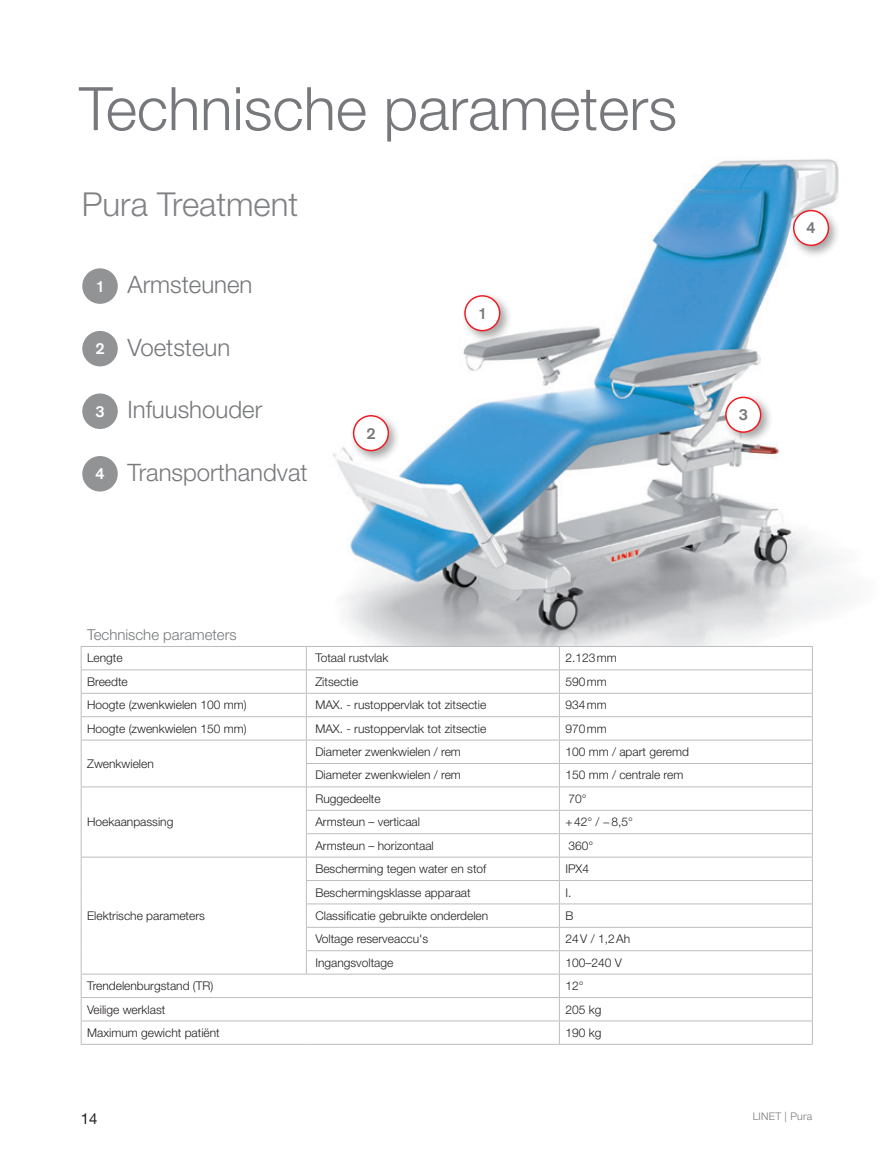
<style>
.page{position:relative;width:893px;height:1149px;background:#fff}
.page>*{position:absolute;margin:0;border:0;box-sizing:border-box;transform-origin:0 0}
._01_text_zakladni{font:300 60px "Helvetica Neue LT Pro";color:#76787b}
.t1{font:300 33px "Helvetica Neue LT Pro";color:#808285}
._001_bullet{font:300 24px "Helvetica Neue LT Pro";color:#76787b}
._001_bullet-2{font:500 16.5px "Accius TOT";color:#fff}
._001_bullet-3{font:500 16.5px "Accius TOT";color:#76787b}
._001_bullet-4{font:300 15px "Helvetica Neue LT Pro";color:#76787b}
.t2{font:15px "Helvetica Neue LT Pro";color:#231f20}
._02_parametry_samost{font:300 12px "Helvetica Neue LT Pro";color:#231f20}
.t3{font:300 10.5px "Helvetica Neue LT Pro";letter-spacing:.025em;color:#76787b}
</style>
<div class="page">
<img style="left:332px;top:159px;width:514px;height:487px">
<svg style="left:82px;top:670px;width:730px;height:352px"></svg>
<hr style="left:81px;top:646px;width:225px;height:1px;background:#bcbdc0">
<hr style="left:306px;top:646px;width:253px;height:1px;background:#bcbdc0">
<hr style="left:559px;top:646px;width:254px;height:1px;background:#bcbdc0">
<hr style="left:81px;top:669px;width:225px;height:1px;background:#bcbdc0">
<hr style="left:306px;top:669px;width:253px;height:1px;background:#bcbdc0">
<hr style="left:559px;top:669px;width:254px;height:1px;background:#bcbdc0">
<hr style="left:81px;top:692px;width:225px;height:1px;background:#bcbdc0">
<hr style="left:306px;top:692px;width:253px;height:1px;background:#bcbdc0">
<hr style="left:559px;top:692px;width:254px;height:1px;background:#bcbdc0">
<svg style="left:81px;top:647px;width:1px;height:396px"></svg>
<hr style="left:81px;top:716px;width:225px;height:1px;background:#bcbdc0">
<svg style="left:306px;top:646px;width:1px;height:327px"></svg>
<hr style="left:306px;top:716px;width:253px;height:1px;background:#bcbdc0">
<hr style="left:559px;top:716px;width:254px;height:1px;background:#bcbdc0">
<svg style="left:559px;top:646px;width:1px;height:397px"></svg>
<svg style="left:812px;top:646px;width:1px;height:397px"></svg>
<hr style="left:81px;top:739px;width:225px;height:1px;background:#bcbdc0">
<hr style="left:306px;top:739px;width:253px;height:1px;background:#bcbdc0">
<hr style="left:306px;top:762px;width:253px;height:1px;background:#bcbdc0">
<hr style="left:559px;top:739px;width:254px;height:1px;background:#bcbdc0">
<hr style="left:559px;top:762px;width:254px;height:1px;background:#bcbdc0">
<hr style="left:81px;top:786px;width:225px;height:1px;background:#bcbdc0">
<hr style="left:81px;top:856px;width:225px;height:1px;background:#bcbdc0">
<hr style="left:81px;top:973px;width:225px;height:1px;background:#bcbdc0">
<hr style="left:306px;top:973px;width:253px;height:1px;background:#bcbdc0">
<hr style="left:81px;top:996px;width:225px;height:1px;background:#bcbdc0">
<hr style="left:306px;top:996px;width:253px;height:1px;background:#bcbdc0">
<hr style="left:81px;top:1020px;width:225px;height:1px;background:#bcbdc0">
<hr style="left:306px;top:1020px;width:253px;height:1px;background:#bcbdc0">
<hr style="left:81px;top:1043px;width:225px;height:1px;background:#bcbdc0">
<hr style="left:306px;top:1043px;width:253px;height:1px;background:#bcbdc0">
<hr style="left:306px;top:786px;width:253px;height:1px;background:#bcbdc0">
<hr style="left:306px;top:809px;width:253px;height:1px;background:#bcbdc0">
<hr style="left:306px;top:833px;width:253px;height:1px;background:#bcbdc0">
<hr style="left:306px;top:856px;width:253px;height:1px;background:#bcbdc0">
<hr style="left:306px;top:879px;width:253px;height:1px;background:#bcbdc0">
<hr style="left:306px;top:903px;width:253px;height:1px;background:#bcbdc0">
<hr style="left:306px;top:926px;width:253px;height:1px;background:#bcbdc0">
<hr style="left:306px;top:950px;width:253px;height:1px;background:#bcbdc0">
<hr style="left:559px;top:786px;width:254px;height:1px;background:#bcbdc0">
<hr style="left:559px;top:809px;width:254px;height:1px;background:#bcbdc0">
<hr style="left:559px;top:833px;width:254px;height:1px;background:#bcbdc0">
<hr style="left:559px;top:856px;width:254px;height:1px;background:#bcbdc0">
<hr style="left:559px;top:879px;width:254px;height:1px;background:#bcbdc0">
<hr style="left:559px;top:903px;width:254px;height:1px;background:#bcbdc0">
<hr style="left:559px;top:926px;width:254px;height:1px;background:#bcbdc0">
<hr style="left:559px;top:950px;width:254px;height:1px;background:#bcbdc0">
<hr style="left:559px;top:973px;width:254px;height:1px;background:#bcbdc0">
<hr style="left:559px;top:996px;width:254px;height:1px;background:#bcbdc0">
<hr style="left:559px;top:1020px;width:254px;height:1px;background:#bcbdc0">
<hr style="left:559px;top:1043px;width:254px;height:1px;background:#bcbdc0">
<div style="left:82px;top:268px;width:36px;height:36px;background:#919395;border-radius:50%"></div>
<div style="left:82px;top:331px;width:36px;height:35px;background:#919395;border-radius:50%"></div>
<div style="left:82px;top:393px;width:36px;height:36px;background:#919395;border-radius:50%"></div>
<div style="left:82px;top:456px;width:36px;height:35px;background:#919395;border-radius:50%"></div>
<div style="left:349px;top:411px;width:52px;height:52px;background:#231f20;opacity:.4"></div>
<div style="left:354px;top:415px;width:34px;height:35px;background:#fff;border-radius:50%"></div>
<div style="left:353px;top:415px;width:36px;height:36px;border:2px solid #ee1d23;border-radius:50%"></div>
<div style="left:721px;top:393px;width:52px;height:52px;background:#231f20;opacity:.4"></div>
<div style="left:726px;top:397px;width:35px;height:35px;background:#fff;border-radius:50%"></div>
<div style="left:725px;top:396px;width:36px;height:37px;border:2px solid #ee1d23;border-radius:50%"></div>
<div style="left:789px;top:206px;width:52px;height:52px;background:#231f20;opacity:.4"></div>
<div style="left:794px;top:210px;width:34px;height:35px;background:#fff;border-radius:50%"></div>
<div style="left:793px;top:210px;width:36px;height:36px;border:2px solid #ee1d23;border-radius:50%"></div>
<div style="left:460px;top:291px;width:52px;height:52px;background:#231f20;opacity:.4"></div>
<div style="left:465px;top:296px;width:35px;height:34px;background:#fff;border-radius:50%"></div>
<div style="left:464px;top:295px;width:36px;height:36px;border:2px solid #ee1d23;border-radius:50%"></div>
<p class="_01_text_zakladni" style="left:79px;top:72px;width:599px">Technische parameters</p>
<p class="t1" style="left:82px;top:184px;width:218px">Pura Treatment</p>
<p class="_001_bullet-2" style="left:95px;top:277px;width:11px">1</p>
<p class="_001_bullet" style="left:128px;top:270px;width:126px">Armsteunen</p>
<p class="_001_bullet-2" style="left:95px;top:339px;width:11px">2</p>
<p class="_001_bullet" style="left:128px;top:332px;width:104px">Voetsteun</p>
<p class="_001_bullet-2" style="left:95px;top:402px;width:11px">3</p>
<p class="_001_bullet" style="left:128px;top:395px;width:136px">Infuushouder</p>
<p class="_001_bullet-2" style="left:95px;top:464px;width:11px">4</p>
<p class="_001_bullet" style="left:128px;top:457px;width:182px">Transporthandvat</p>
<p class="_001_bullet-3" style="left:366px;top:424px;width:11px">2</p>
<p class="_001_bullet-3" style="left:477px;top:304px;width:11px">1</p>
<p class="_001_bullet-3" style="left:738px;top:405px;width:11px">3</p>
<p class="_001_bullet-4" style="left:87px;top:625px;width:151px">Technische parameters</p>
<p class="_02_parametry_samost" style="left:87px;top:650px;width:37px">Lengte</p>
<p class="_02_parametry_samost" style="left:315px;top:650px;width:75px">Totaal rustvlak</p>
<p class="_02_parametry_samost" style="left:565px;top:650px;width:53px">2.123mm</p>
<p class="_02_parametry_samost" style="left:87px;top:674px;width:42px">Breedte</p>
<p class="_02_parametry_samost" style="left:315px;top:674px;width:44px">Zitsectie</p>
<p class="_02_parametry_samost" style="left:565px;top:674px;width:43px">590mm</p>
<p class="_02_parametry_samost" style="left:87px;top:697px;width:161px">Hoogte (zwenkwielen 100 mm)</p>
<p class="_02_parametry_samost" style="left:315px;top:697px;width:172px">MAX. - rustoppervlak tot zitsectie</p>
<p class="_02_parametry_samost" style="left:565px;top:697px;width:43px">934mm</p>
<p class="_02_parametry_samost" style="left:87px;top:720px;width:161px">Hoogte (zwenkwielen 150 mm)</p>
<p class="_02_parametry_samost" style="left:315px;top:720px;width:172px">MAX. - rustoppervlak tot zitsectie</p>
<p class="_02_parametry_samost" style="left:565px;top:720px;width:43px">970mm</p>
<p class="_02_parametry_samost" style="left:87px;top:756px;width:68px">Zwenkwielen</p>
<p class="_02_parametry_samost" style="left:315px;top:744px;width:147px">Diameter zwenkwielen / rem</p>
<p class="_02_parametry_samost" style="left:565px;top:744px;width:125px">100 mm / apart geremd</p>
<p class="_02_parametry_samost" style="left:315px;top:767px;width:147px">Diameter zwenkwielen / rem</p>
<p class="_02_parametry_samost" style="left:565px;top:767px;width:120px">150 mm / centrale rem</p>
<p class="_02_parametry_samost" style="left:87px;top:814px;width:88px">Hoekaanpassing</p>
<p class="_02_parametry_samost" style="left:87px;top:908px;width:119px">Elektrische parameters</p>
<p class="_02_parametry_samost" style="left:315px;top:791px;width:67px">Ruggedeelte</p>
<p class="_02_parametry_samost" style="left:568px;top:791px;width:20px">70°</p>
<p class="_02_parametry_samost" style="left:315px;top:814px;width:106px">Armsteun – verticaal</p>
<p class="_02_parametry_samost" style="left:565px;top:814px;width:69px">+42° / −8,5°</p>
<p class="_02_parametry_samost" style="left:315px;top:837px;width:120px">Armsteun – horizontaal</p>
<p class="_02_parametry_samost" style="left:568px;top:837px;width:26px">360°</p>
<p class="_02_parametry_samost" style="left:315px;top:861px;width:172px">Bescherming tegen water en stof</p>
<p class="_02_parametry_samost" style="left:565px;top:861px;width:25px">IPX4</p>
<p class="_02_parametry_samost" style="left:315px;top:884px;width:157px">Beschermingsklasse apparaat</p>
<p class="_02_parametry_samost" style="left:565px;top:884px;width:7px">I.</p>
<p class="_02_parametry_samost" style="left:315px;top:908px;width:174px">Classificatie gebruikte onderdelen</p>
<p class="_02_parametry_samost" style="left:565px;top:908px;width:10px">B</p>
<p class="_02_parametry_samost" style="left:315px;top:931px;width:114px">Voltage reserveaccu's</p>
<p class="_02_parametry_samost" style="left:565px;top:931px;width:66px">24V / 1,2Ah</p>
<p class="_02_parametry_samost" style="left:315px;top:954px;width:80px">Ingangsvoltage</p>
<p class="_02_parametry_samost" style="left:565px;top:954px;width:58px">100–240 V</p>
<p class="_02_parametry_samost" style="left:87px;top:978px;width:128px">Trendelenburgstand (TR)</p>
<p class="_02_parametry_samost" style="left:565px;top:978px;width:20px">12°</p>
<p class="_02_parametry_samost" style="left:87px;top:1001px;width:80px">Veilige werklast</p>
<p class="_02_parametry_samost" style="left:565px;top:1001px;width:38px">205 kg</p>
<p class="_02_parametry_samost" style="left:87px;top:1024px;width:134px">Maximum gewicht patiënt</p>
<p class="_02_parametry_samost" style="left:565px;top:1024px;width:38px">190 kg</p>
<p class="_001_bullet-3" style="left:806px;top:219px;width:11px">4</p>
<p class="t2" style="left:81px;top:1108px;width:18px">14</p>
<p class="t3" style="left:753px;top:1109px;width:61px">LINET | Pura</p>
</div>
